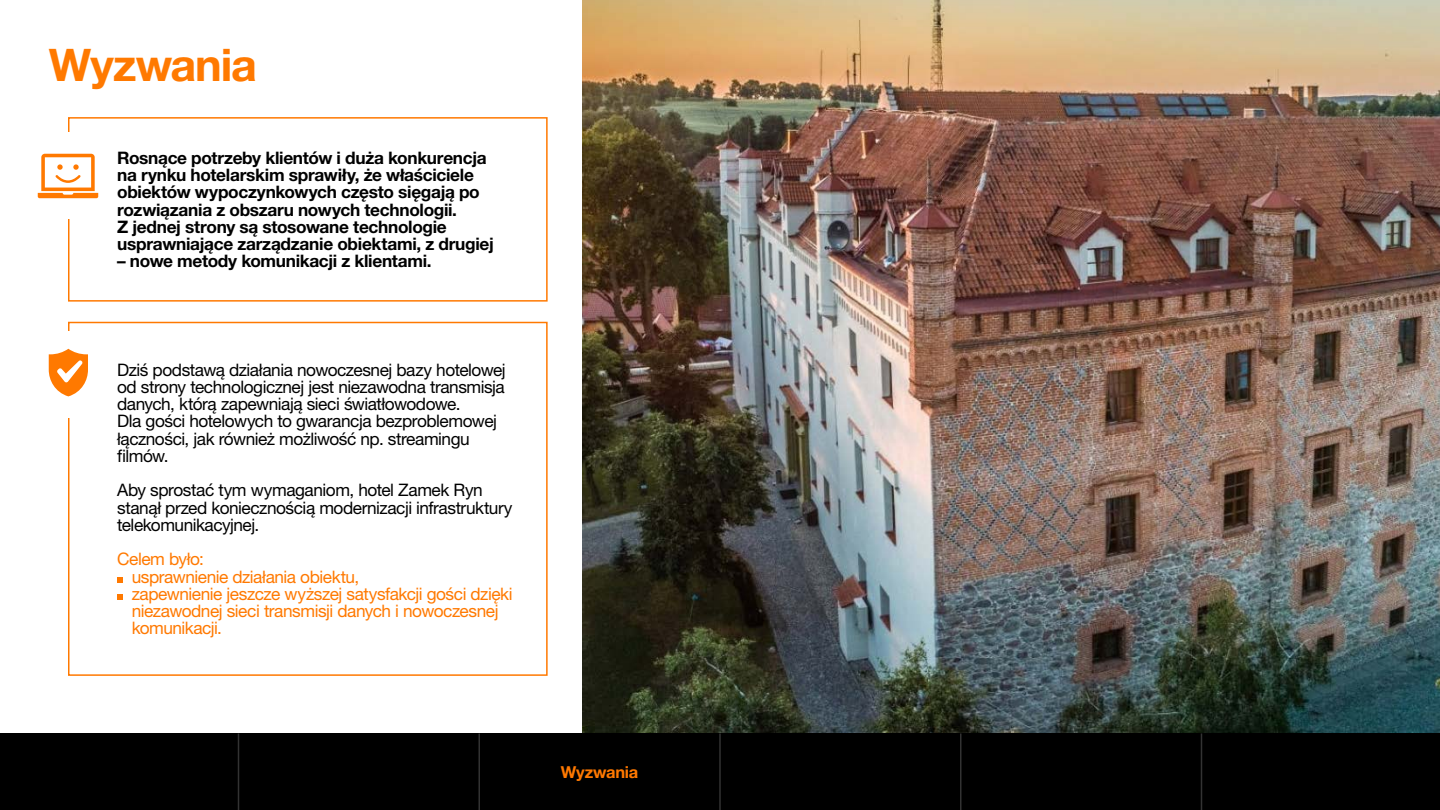
<style>
.page{position:relative;width:1440px;height:810px;background:#fff}
.page>*{position:absolute;margin:0;border:0;box-sizing:border-box;transform-origin:0 0}
.t1{font:700 45px "Helvetica Neue LT Pro";letter-spacing:-.025em;color:#ff7900}
.t2{font:17.25px/17.2px "Helvetica Neue LT Pro";letter-spacing:-.025em;color:#000}
.t3{font:700 17.25px/17.2px "Helvetica Neue LT Pro";letter-spacing:-.015em;color:#000}
.t4{font:17.25px/17.2px "Helvetica Neue LT Pro";letter-spacing:-.025em;color:#ff7900}
.t5{font:700 16.5px "Helvetica Neue LT Pro";letter-spacing:-.015em;color:#ff7900}
</style>
<div class="page">
<img style="left:582px;top:0;width:858px;height:734px">
<svg style="left:117px;top:577px;width:6px;height:6px"></svg>
<svg style="left:117px;top:594px;width:6px;height:6px"></svg>
<div style="left:68px;top:117px;width:480px;height:185px;border:2px solid #ff7900"></div>
<div style="left:68px;top:322px;width:480px;height:354px;border:2px solid #ff7900"></div>
<div style="left:58px;top:133px;width:21px;height:86px;background:#fff"></div>
<div style="left:58px;top:331px;width:21px;height:86px;background:#fff"></div>
<svg style="left:49px;top:349px;width:39px;height:47px"></svg>
<svg style="left:38px;top:154px;width:60px;height:44px"></svg>
<div style="left:0;top:734px;width:1440px;height:76px;background:#000"></div>
<hr style="left:238px;top:734px;width:1px;height:76px;background:#fff">
<hr style="left:478px;top:734px;width:2px;height:76px;background:#fff">
<hr style="left:719px;top:734px;width:2px;height:76px;background:#fff">
<hr style="left:960px;top:734px;width:2px;height:76px;background:#fff">
<hr style="left:1201px;top:734px;width:1px;height:76px;background:#fff">
<h1 class="t1" style="left:49px;top:37px;width:210px">Wyzwania</h1>
<p class="t3" style="left:117px;top:149px;width:378px">Rosnące potrzeby klientów i duża konkurencja na rynku hotelarskim sprawiły, że właściciele obiektów wypoczynkowych często sięgają po rozwiązania z obszaru nowych technologii.<br>Z jednej strony są stosowane technologie usprawniające zarządzanie obiektami, z drugiej</p>
<p class="t3" style="left:117px;top:252px;width:316px">– nowe metody komunikacji z klientami.</p>
<p class="t2" style="left:117px;top:361px;width:390px">Dziś podstawą działania nowoczesnej bazy hotelowej od strony technologicznej jest niezawodna transmisja danych, którą zapewniają sieci światłowodowe.<br>Dla gości hotelowych to gwarancja bezproblemowej łączności, jak również możliwość np. streamingu filmów.</p>
<p class="t2" style="left:117px;top:481px;width:397px">Aby sprostać tym wymaganiom, hotel Zamek Ryn stanął przed koniecznością modernizacji infrastruktury telekomunikacyjnej.</p>
<p class="t4" style="left:132px;top:550px;width:382px;text-indent:-15px">Celem było:<br>usprawnienie działania obiektu,<br>zapewnienie jeszcze wyższej satysfakcji gości dzięki niezawodnej sieci transmisji danych i nowoczesnej komunikacji.</p>
<p class="t5" style="left:561px;top:762px;width:79px">Wyzwania</p>
</div>
